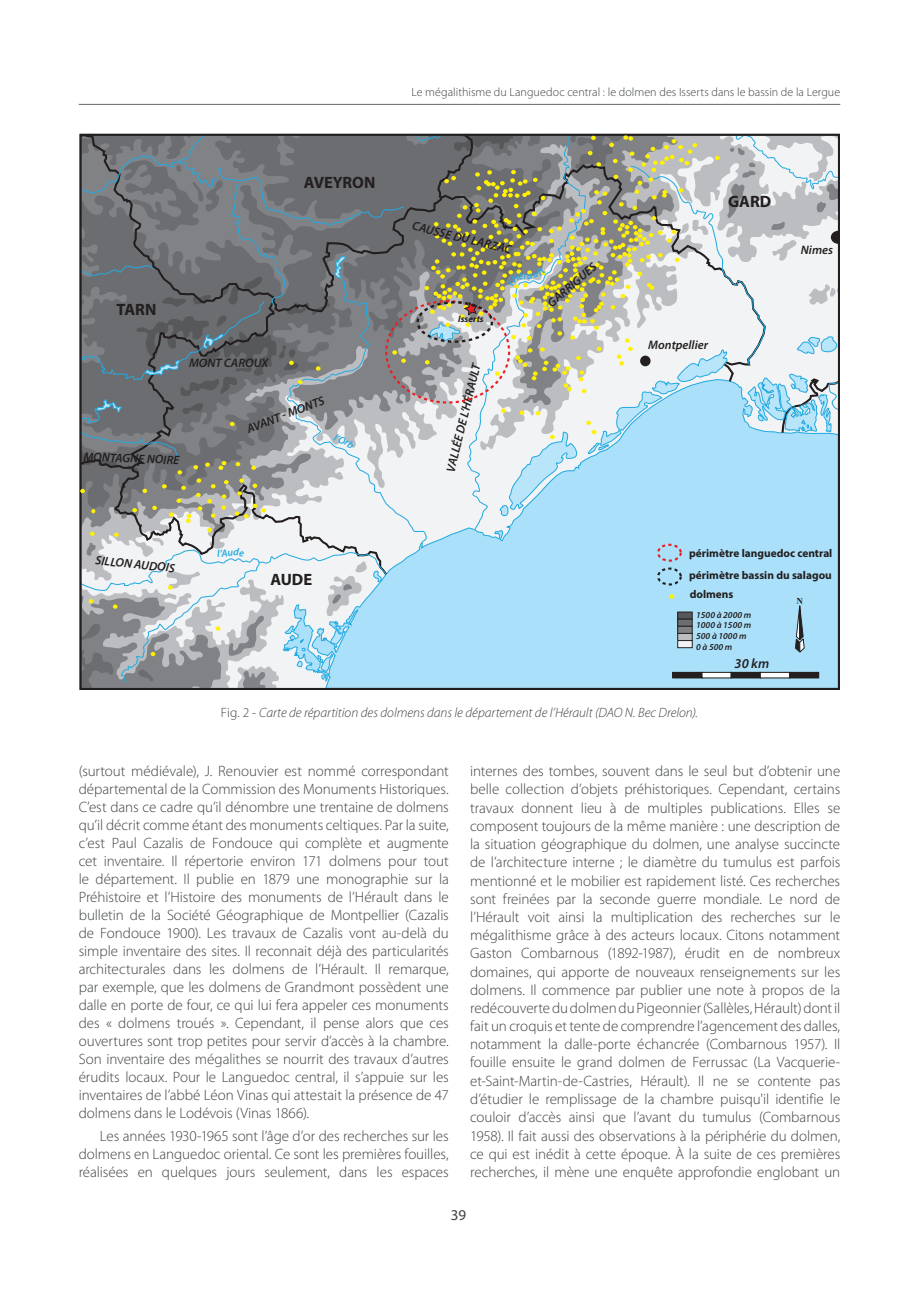
<style>
.page{position:relative;width:919px;height:1289px;background:#fff}
.page>*{position:absolute;margin:0;border:0;box-sizing:border-box;transform-origin:0 0}
.t1{font:700 16.5px "Myriad Pro";color:#231f20}
.t2{font:300 15px/18.1px "Myriad Pro";letter-spacing:-.005em;color:#3d4043;text-align:justify}
.t3{font:15px "Myriad Pro";color:#3d4043}
.t4{font:italic 600 13.65px "Myriad Pro";color:#231f20}
.t5{font:italic 300 13.5px "Myriad Pro";color:#3d4043}
.t6{font:italic 600 12.3px "Myriad Pro";color:#231f20}
.t7{font:300 12px "Myriad Pro";letter-spacing:.005em;color:#3d4043}
.t8{font:700 11.4px/22.6px "Myriad Pro";color:#231f20}
.t9{font:italic 700 9.3px "Myriad Pro";color:#231f20}
.t10{font:italic 600 9px/10.9px "Myriad Pro";color:#231f20}
.s1{font-style:normal}
</style>
<div class="page">
<hr style="left:79px;top:104px;width:761px;height:1px;background:#636768">
<svg style="left:79px;top:133px;width:761px;height:556px"></svg>
<p class="t7" style="left:411px;top:85px;width:430px">Le mégalithisme du Languedoc central : le dolmen des Isserts dans le bassin de la Lergue</p>
<p class="t1" style="left:304px;top:171px;width:73px">AVEYRON</p>
<p class="t6" style="left:414px;top:218px;width:103px;rotate:14deg">CAUSSE DU LARZAC</p>
<p class="t1" style="left:117px;top:298px;width:41px">TARN</p>
<p class="t9" style="left:458px;top:313px;width:27px">Isserts</p>
<p class="t6" style="left:84px;top:449px;width:97px;rotate:2deg">MONTAGNE NOIRE</p>
<p class="t6" style="left:189px;top:355px;width:81px">MONT CAROUX</p>
<p class="t6" style="left:442px;top:469px;width:112px;rotate:-76deg">VALLÉE DE L’HÉRAULT</p>
<p class="t6" style="left:244px;top:422px;width:84px;rotate:-21deg">AVANT - MONTS</p>
<p class="t6" style="left:544px;top:299px;width:62px;rotate:-41deg">GARRIGUES</p>
<p class="t1" style="left:728px;top:190px;width:45px">GARD</p>
<p class="t6" style="left:800px;top:242px;width:34px">Nimes</p>
<p class="t6" style="left:648px;top:337px;width:61px">Montpellier</p>
<p class="t6" style="left:96px;top:552px;width:81px;rotate:6deg">SILLON AUDOIS</p>
<p class="t1" style="left:270px;top:568px;width:43px">AUDE</p>
<p class="t8" style="left:689px;top:541px;width:145px">périmètre languedoc central périmètre bassin du salagou</p>
<p class="t8" style="left:689px;top:582px;width:45px">dolmens</p>
<p class="t10" style="left:696px;top:609px;width:56px">1500 à 2000 m<br>1000 à 1500 m<br>500 à 1000 m<br>0 à 500 m</p>
<p class="t4" style="left:734px;top:654px;width:36px">30 km</p>
<p class="t5" style="left:221px;top:704px;width:478px"><span class="s1">Fig. 2 -</span> Carte de répartition des dolmens dans le département de l’Hérault (DAO N. Bec Drelon).</p>
<p class="t2" style="left:79px;top:762px;width:371px">(surtout médiévale), J. Renouvier est nommé correspondant départemental de la Commission des Monuments Historiques.<br>C’est dans ce cadre qu’il dénombre une trentaine de dolmens qu’il décrit comme étant des monuments celtiques. Par la suite, c’est Paul Cazalis de Fondouce qui complète et augmente cet inventaire. Il répertorie environ 171 dolmens pour tout le département. Il publie en 1879 une monographie sur la Préhistoire et l’Histoire des monuments de l’Hérault dans le bulletin de la Société Géographique de Montpellier (Cazalis de Fondouce 1900). Les travaux de Cazalis vont au-delà du simple inventaire des sites. Il reconnait déjà des particularités architecturales dans les dolmens de l’Hérault. Il remarque, par exemple, que les dolmens de Grandmont possèdent une dalle en porte de four, ce qui lui fera appeler ces monuments des « dolmens troués ». Cependant, il pense alors que ces ouvertures sont trop petites pour servir d’accès à la chambre.<br>Son inventaire des mégalithes se nourrit des travaux d’autres érudits locaux. Pour le Languedoc central, il s’appuie sur les inventaires de l’abbé Léon Vinas qui attestait la présence de 47 dolmens dans le Lodévois (Vinas 1866).</p>
<p class="t2" style="left:79px;top:1126px;width:371px;text-indent:21px">Les années 1930-1965 sont l’âge d’or des recherches sur les dolmens en Languedoc oriental. Ce sont les premières fouilles, réalisées en quelques jours seulement, dans les espaces</p>
<p class="t2" style="left:470px;top:762px;width:371px">internes des tombes, souvent dans le seul but d’obtenir une belle collection d’objets préhistoriques. Cependant, certains travaux donnent lieu à de multiples publications. Elles se composent toujours de la même manière : une description de la situation géographique du dolmen, une analyse succincte de l’architecture interne ; le diamètre du tumulus est parfois mentionné et le mobilier est rapidement listé. Ces recherches sont freinées par la seconde guerre mondiale. Le nord de l’Hérault voit ainsi la multiplication des recherches sur le mégalithisme grâce à des acteurs locaux. Citons notamment Gaston Combarnous (1892-1987), érudit en de nombreux domaines, qui apporte de nouveaux renseignements sur les dolmens. Il commence par publier une note à propos de la redécouverte du dolmen du Pigeonnier (Sallèles, Hérault) dont il fait un croquis et tente de comprendre l’agencement des dalles, notamment la dalle-porte échancrée (Combarnous 1957). Il fouille ensuite le grand dolmen de Ferrussac (La Vacquerie&shy;et-Saint-Martin-de-Castries, Hérault). Il ne se contente pas d’étudier le remplissage de la chambre puisqu'il identifie le couloir d’accès ainsi que l’avant du tumulus (Combarnous 1958). Il fait aussi des observations à la périphérie du dolmen, ce qui est inédit à cette époque. À la suite de ces premières recherches, il mène une enquête approfondie englobant un</p>
<p class="t3" style="left:450px;top:1206px;width:17px">39</p>
</div>
